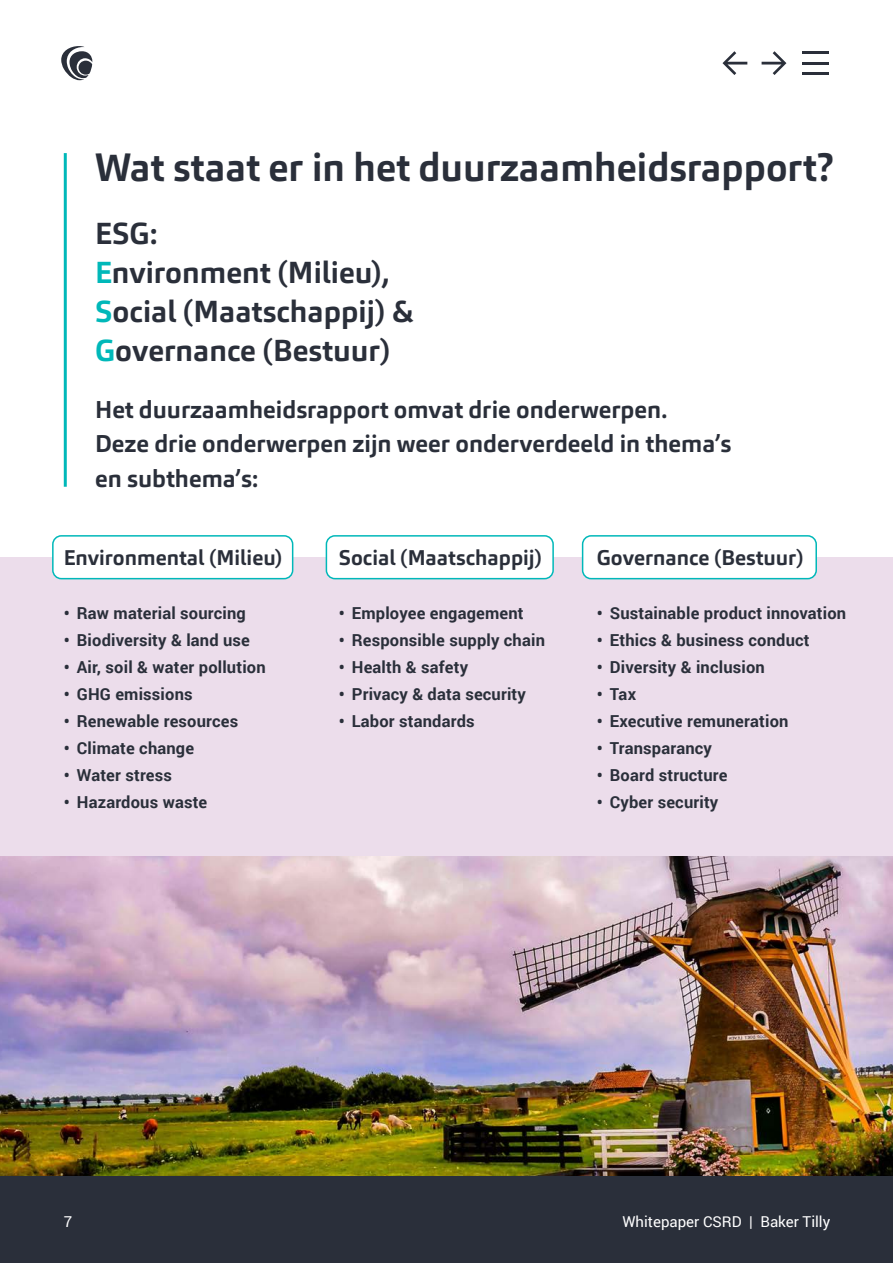
<style>
.page{position:relative;width:893px;height:1263px;background:#fff}
.page>*{position:absolute;margin:0;border:0;box-sizing:border-box;transform-origin:0 0}
.t1{font:700 39px "Carnac";color:#2a2f3a}
.t2{font:700 30px/39px "Carnac";color:#2a2f3a}
.PULL_QUOTE_INTRO_PHOTO_GRAY{font:700 24px "Carnac";color:#2a2f3a}
.t3{font:700 21px "Carnac";color:#2a2f3a}
.PULL_QUOTE_INTRO_PHOTO_GRAY-2{font:700 16.5px "Roboto";letter-spacing:.01em;color:#2a2f3a}
.PULL_QUOTE_INTRO_PHOTO_GRAY-3{font:15px "Roboto";color:#fff}
.s1{color:#00b8b9}
</style>
<div class="page">
<div style="left:0;top:557px;width:893px;height:591px;background:#ecddeb"></div>
<div style="left:53px;top:536px;width:240px;height:43px;background:#fff;border-radius:9px"></div>
<div style="left:52px;top:535px;width:241px;height:44px;border:2px solid #00b8b9;border-radius:9px"></div>
<div style="left:326px;top:536px;width:227px;height:43px;background:#fff;border-radius:9px"></div>
<div style="left:326px;top:535px;width:228px;height:44px;border:2px solid #00b8b9;border-radius:9px"></div>
<div style="left:583px;top:536px;width:233px;height:43px;background:#fff;border-radius:9px"></div>
<div style="left:582px;top:535px;width:235px;height:44px;border:2px solid #00b8b9;border-radius:9px"></div>
<svg style="left:61px;top:46px;width:31px;height:34px"></svg>
<div style="left:0;top:1176px;width:893px;height:87px;background:#2a2f3a"></div>
<img style="left:0;top:857px;width:893px;height:319px">
<hr style="left:802px;top:51px;width:27px;height:3px;background:#2a2f3a">
<hr style="left:802px;top:72px;width:27px;height:3px;background:#2a2f3a">
<hr style="left:802px;top:62px;width:27px;height:3px;background:#2a2f3a">
<svg style="left:762px;top:53px;width:19px;height:20px"></svg>
<svg style="left:727px;top:53px;width:20px;height:20px"></svg>
<hr style="left:64px;top:153px;width:3px;height:334px;background:#00b8b9">
<p class="t1" style="left:95px;top:142px;width:740px">Wat staat er in het duurzaamheidsrapport?</p>
<p class="t2" style="left:95px;top:214px;width:320px">ESG:<br><span class="s1">E</span>nvironment (Milieu),<br><span class="s1">S</span>ocial (Maatschappij) &amp;<br><span class="s1">G</span>overnance (Bestuur)</p>
<p class="PULL_QUOTE_INTRO_PHOTO_GRAY" style="left:95px;top:394px;width:574px">Het duurzaamheidsrapport omvat drie onderwerpen.</p>
<p class="PULL_QUOTE_INTRO_PHOTO_GRAY" style="left:95px;top:428px;width:638px">Deze drie onderwerpen zijn weer onderverdeeld in thema’s</p>
<p class="PULL_QUOTE_INTRO_PHOTO_GRAY" style="left:95px;top:463px;width:165px">en subthema’s:</p>
<p class="t3" style="left:64px;top:544px;width:220px">Environmental (Milieu)</p>
<p class="PULL_QUOTE_INTRO_PHOTO_GRAY-2" style="left:64px;top:601px;width:184px">• Raw material sourcing</p>
<p class="PULL_QUOTE_INTRO_PHOTO_GRAY-2" style="left:64px;top:628px;width:188px">• Biodiversity &amp; land use</p>
<p class="PULL_QUOTE_INTRO_PHOTO_GRAY-2" style="left:64px;top:655px;width:203px">• Air, soil &amp; water pollution</p>
<p class="PULL_QUOTE_INTRO_PHOTO_GRAY-2" style="left:64px;top:682px;width:130px">• GHG emissions</p>
<p class="PULL_QUOTE_INTRO_PHOTO_GRAY-2" style="left:64px;top:709px;width:176px">• Renewable resources</p>
<p class="PULL_QUOTE_INTRO_PHOTO_GRAY-2" style="left:64px;top:736px;width:132px">• Climate change</p>
<p class="PULL_QUOTE_INTRO_PHOTO_GRAY-2" style="left:64px;top:763px;width:110px">• Water stress</p>
<p class="PULL_QUOTE_INTRO_PHOTO_GRAY-2" style="left:64px;top:790px;width:145px">• Hazardous waste</p>
<p class="t3" style="left:339px;top:544px;width:205px">Social (Maatschappij)</p>
<p class="PULL_QUOTE_INTRO_PHOTO_GRAY-2" style="left:339px;top:601px;width:186px">• Employee engagement</p>
<p class="PULL_QUOTE_INTRO_PHOTO_GRAY-2" style="left:339px;top:628px;width:208px">• Responsible supply chain</p>
<p class="PULL_QUOTE_INTRO_PHOTO_GRAY-2" style="left:339px;top:655px;width:131px">• Health &amp; safety</p>
<p class="PULL_QUOTE_INTRO_PHOTO_GRAY-2" style="left:339px;top:682px;width:189px">• Privacy &amp; data security</p>
<p class="PULL_QUOTE_INTRO_PHOTO_GRAY-2" style="left:339px;top:709px;width:137px">• Labor standards</p>
<p class="t3" style="left:597px;top:544px;width:208px">Governance (Bestuur)</p>
<p class="PULL_QUOTE_INTRO_PHOTO_GRAY-2" style="left:597px;top:601px;width:251px">• Sustainable product innovation</p>
<p class="PULL_QUOTE_INTRO_PHOTO_GRAY-2" style="left:597px;top:628px;width:214px">• Ethics &amp; business conduct</p>
<p class="PULL_QUOTE_INTRO_PHOTO_GRAY-2" style="left:597px;top:655px;width:170px">• Diversity &amp; inclusion</p>
<p class="PULL_QUOTE_INTRO_PHOTO_GRAY-2" style="left:597px;top:682px;width:41px">• Tax</p>
<p class="PULL_QUOTE_INTRO_PHOTO_GRAY-2" style="left:597px;top:709px;width:193px">• Executive remuneration</p>
<p class="PULL_QUOTE_INTRO_PHOTO_GRAY-2" style="left:597px;top:736px;width:117px">• Transparancy</p>
<p class="PULL_QUOTE_INTRO_PHOTO_GRAY-2" style="left:597px;top:763px;width:132px">• Board structure</p>
<p class="PULL_QUOTE_INTRO_PHOTO_GRAY-2" style="left:597px;top:790px;width:123px">• Cyber security</p>
<p class="PULL_QUOTE_INTRO_PHOTO_GRAY-3" style="left:64px;top:1211px;width:10px">7</p>
<p class="PULL_QUOTE_INTRO_PHOTO_GRAY-3" style="left:622px;top:1211px;width:209px">Whitepaper CSRD | Baker Tilly</p>
</div>
